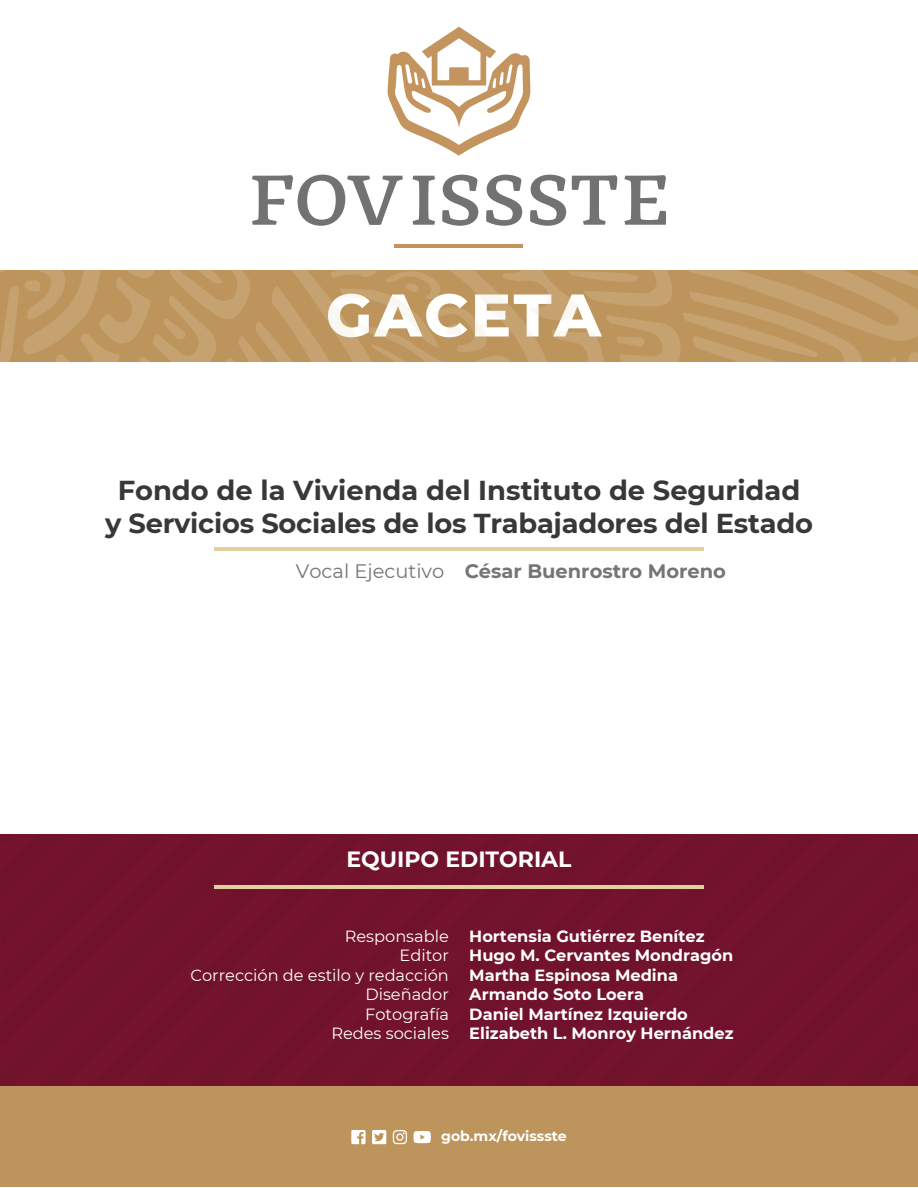
<style>
.page{position:relative;width:918px;height:1188px;background:#fff}
.page>*{position:absolute;margin:0;border:0;box-sizing:border-box;transform-origin:0 0}
.t1{font:800 60px "Montserrat";letter-spacing:.04em;color:#fff}
.t2{font:700 27.3px/32.8px "Montserrat";letter-spacing:-.01em;color:#373838;text-align:center}
.t3{font:700 22.05px "Montserrat";color:#fff}
.t4{font:700 19.5px "Montserrat";color:#747673}
.t5{font:700 16.2px/19.5px "Montserrat";color:#fff}
.t6{font:16.2px/19.5px "Montserrat";color:#fff;text-align:right}
.t7{font:700 14.1px "Montserrat";color:#fff}
.s1{font-weight:400}
</style>
<div class="page">
<div style="left:0;top:834px;width:918px;height:257px;background:#74132d"></div>
<div style="left:0;top:1087px;width:918px;height:100px;background:#bd955c"></div>
<hr style="left:214px;top:548px;width:490px;height:3px;background:#e3d0a0">
<svg style="left:388px;top:27px;width:142px;height:129px"></svg>
<hr style="left:395px;top:245px;width:128px;height:3px;background:#c3945d">
<svg style="left:252px;top:175px;width:151px;height:51px"></svg>
<svg style="left:413px;top:176px;width:22px;height:49px"></svg>
<svg style="left:442px;top:175px;width:36px;height:51px"></svg>
<svg style="left:486px;top:175px;width:36px;height:51px"></svg>
<svg style="left:530px;top:175px;width:36px;height:51px"></svg>
<svg style="left:572px;top:175px;width:45px;height:50px"></svg>
<svg style="left:624px;top:175px;width:42px;height:50px"></svg>
<hr style="left:214px;top:886px;width:490px;height:3px;background:#e3d0a0">
<svg style="left:0;top:269px;width:917px;height:92px;background:#c09b65"></svg>
<svg style="left:393px;top:1130px;width:14px;height:14px"></svg>
<svg style="left:351px;top:1130px;width:15px;height:14px"></svg>
<svg style="left:372px;top:1130px;width:14px;height:14px"></svg>
<svg style="left:414px;top:1131px;width:17px;height:12px"></svg>
<h1 class="t1" style="left:326px;top:271px;width:277px">GACETA</h1>
<h2 class="t2" style="left:105px;top:473px;width:709px">Fondo de la Vivienda del Instituto de Seguridad<br>y Servicios Sociales de los Trabajadores del Estado</h2>
<p class="t4" style="left:296px;top:557px;width:432px"><span class="s1">Vocal Ejecutivo</span> César Buenrostro Moreno</p>
<h3 class="t3" style="left:347px;top:843px;width:226px">EQUIPO EDITORIAL</h3>
<p class="t6" style="left:190px;top:926px;width:260px">Responsable<br>Editor<br>Corrección de estilo y redacción<br>Diseñador<br>Fotografía<br>Redes sociales</p>
<p class="t5" style="left:469px;top:926px;width:266px">Hortensia Gutiérrez Benítez<br>Hugo M. Cervantes Mondragón<br>Martha Espinosa Medina<br>Armando Soto Loera<br>Daniel Martínez Izquierdo<br>Elizabeth L. Monroy Hernández</p>
<p class="t7" style="left:441px;top:1126px;width:127px">gob.mx/fovissste</p>
</div>
